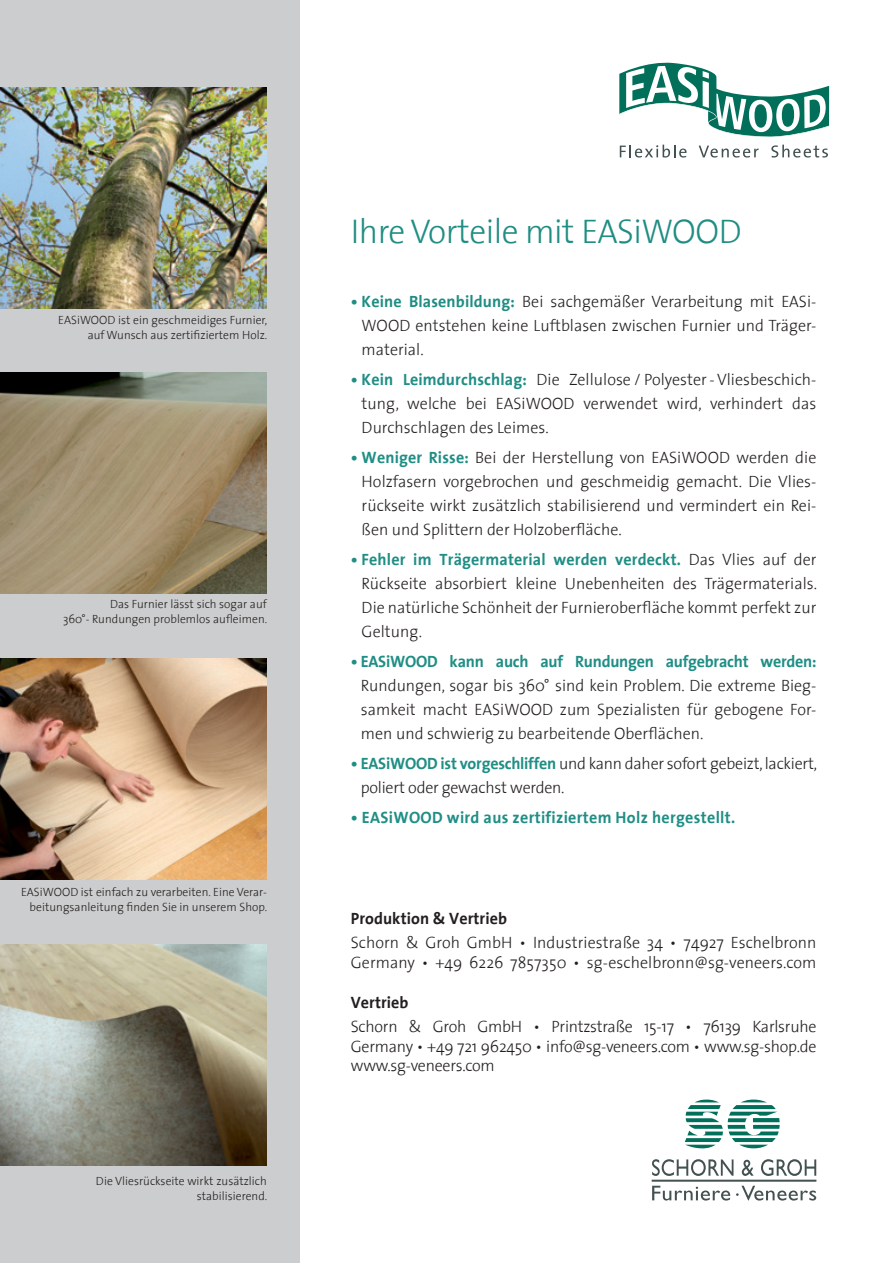
<style>
.page{position:relative;width:893px;height:1263px;background:#fff}
.page>*{position:absolute;margin:0;border:0;box-sizing:border-box;transform-origin:0 0}
.t1{font:300 34.5px "The Sans";letter-spacing:-.015em;color:#1f8d83}
.t2{font:300 16.5px/24px "The Sans";letter-spacing:.005em;color:#231f20;text-align:justify}
.t3{font:300 16.5px/24px "The Sans";letter-spacing:-.015em;color:#231f20}
.t4{font:700 16.5px "The Sans";color:#1f8e85}
.t5{font:700 16.5px "The Sans";letter-spacing:.02em;color:#1f8e85}
.t6{font:700 16.5px "The Sans";letter-spacing:.005em;color:#231f20}
.t7{font:300 12px/15px "The Sans";letter-spacing:.005em;color:#231f20;text-align:right}
.s1{font-weight:700;color:#1f8d83}
.s2{font-weight:700;color:#1f8e85}
</style>
<div class="page">
<div style="left:0;top:0;width:300px;height:1263px;background:#cccdce"></div>
<svg style="left:620px;top:145px;width:67px;height:13px"></svg>
<svg style="left:699px;top:146px;width:59px;height:12px"></svg>
<svg style="left:771px;top:145px;width:57px;height:13px"></svg>
<svg style="left:619px;top:63px;width:210px;height:74px"></svg>
<img style="left:0;top:87px;width:266px;height:221px">
<img style="left:0;top:372px;width:267px;height:222px">
<img style="left:0;top:658px;width:267px;height:222px">
<img style="left:0;top:945px;width:267px;height:221px">
<hr style="left:652px;top:1180px;width:164px;height:2px;background:#435151">
<svg style="left:652px;top:1159px;width:81px;height:17px"></svg>
<svg style="left:742px;top:1160px;width:12px;height:16px"></svg>
<svg style="left:761px;top:1159px;width:55px;height:17px"></svg>
<svg style="left:652px;top:1186px;width:78px;height:14px"></svg>
<svg style="left:736px;top:1186px;width:80px;height:14px"></svg>
<svg style="left:685px;top:1099px;width:95px;height:49px"></svg>
<p class="t7" style="left:58px;top:312px;width:211px">EASiWOOD ist ein geschmeidiges Furnier, auf Wunsch aus zertifiziertem Holz.</p>
<p class="t7" style="left:63px;top:596px;width:206px">Das Furnier lässt sich sogar auf<br>360°- Rundungen problemlos aufleimen.</p>
<p class="t7" style="left:21px;top:884px;width:248px">EASiWOOD ist einfach zu verarbeiten. Eine Verar&shy;beitungsanleitung finden Sie in unserem Shop.</p>
<p class="t7" style="left:96px;top:1172px;width:173px">Die Vliesrückseite wirkt zusätzlich stabilisierend.</p>
<h1 class="t1" style="left:351px;top:203px;width:392px">Ihre Vorteile mit EASiWOOD</h1>
<p class="t2" style="left:362px;top:289px;width:456px;text-indent:-11px"><span class="s1">• Keine Blasenbildung:</span> Bei sachgemäßer Verarbeitung mit EASi-WOOD entstehen keine Luftblasen zwischen Furnier und Träger&shy;material.</p>
<p class="t2" style="left:362px;top:367px;width:456px;text-indent:-11px"><span class="s2">• Kein Leimdurchschlag:</span> Die Zellulose / Polyester - Vliesbeschich&shy;tung, welche bei EASiWOOD verwendet wird, verhindert das Durchschlagen des Leimes.</p>
<p class="t2" style="left:362px;top:445px;width:456px;text-indent:-11px"><span class="s2">• Weniger Risse:</span> Bei der Herstellung von EASiWOOD werden die Holzfasern vorgebrochen und geschmeidig gemacht. Die Vlies&shy;rückseite wirkt zusätzlich stabilisierend und vermindert ein Rei&shy;ßen und Splittern der Holzoberfläche.</p>
<p class="t2" style="left:362px;top:547px;width:457px;text-indent:-11px"><span class="s2">• Fehler im Trägermaterial werden verdeckt.</span> Das Vlies auf der Rückseite absorbiert kleine Unebenheiten des Trägermaterials.<br>Die natürliche Schönheit der Furnieroberfläche kommt perfekt zur Geltung.</p>
<p class="t4" style="left:351px;top:648px;width:467px">• EASiWOOD kann auch auf Rundungen aufgebracht werden:</p>
<p class="t2" style="left:361px;top:673px;width:457px">Rundungen, sogar bis 360° sind kein Problem. Die extreme Bieg&shy;samkeit macht EASiWOOD zum Spezialisten für gebogene For&shy;men und schwierig zu bearbeitende Oberflächen.</p>
<p class="t3" style="left:361px;top:751px;width:458px;text-indent:-10px"><span class="s2">• EASiWOOD ist vorgeschliffen</span> und kann daher sofort gebeizt, lackiert, poliert oder gewachst werden.</p>
<p class="t5" style="left:351px;top:804px;width:386px">• EASiWOOD wird aus zertifiziertem Holz hergestellt.</p>
<p class="t6" style="left:351px;top:905px;width:158px">Produktion &amp; Vertrieb</p>
<p class="t2" style="left:351px;top:932px;width:467px;line-height:19.5px">Schorn &amp; Groh GmbH • Industriestraße 34 • 74927 Eschelbronn<br>Germany • +49 6226 7857350 • sg-eschelbronn@sg-veneers.com</p>
<p class="t6" style="left:351px;top:989px;width:59px">Vertrieb</p>
<p class="t2" style="left:351px;top:1016px;width:467px;line-height:19.5px">Schorn &amp; Groh GmbH • Printzstraße 15-17 • 76139 Karlsruhe Germany • +49 721 962450 • info@sg-veneers.com • www.sg-shop.de www.sg-veneers.com</p>
</div>
